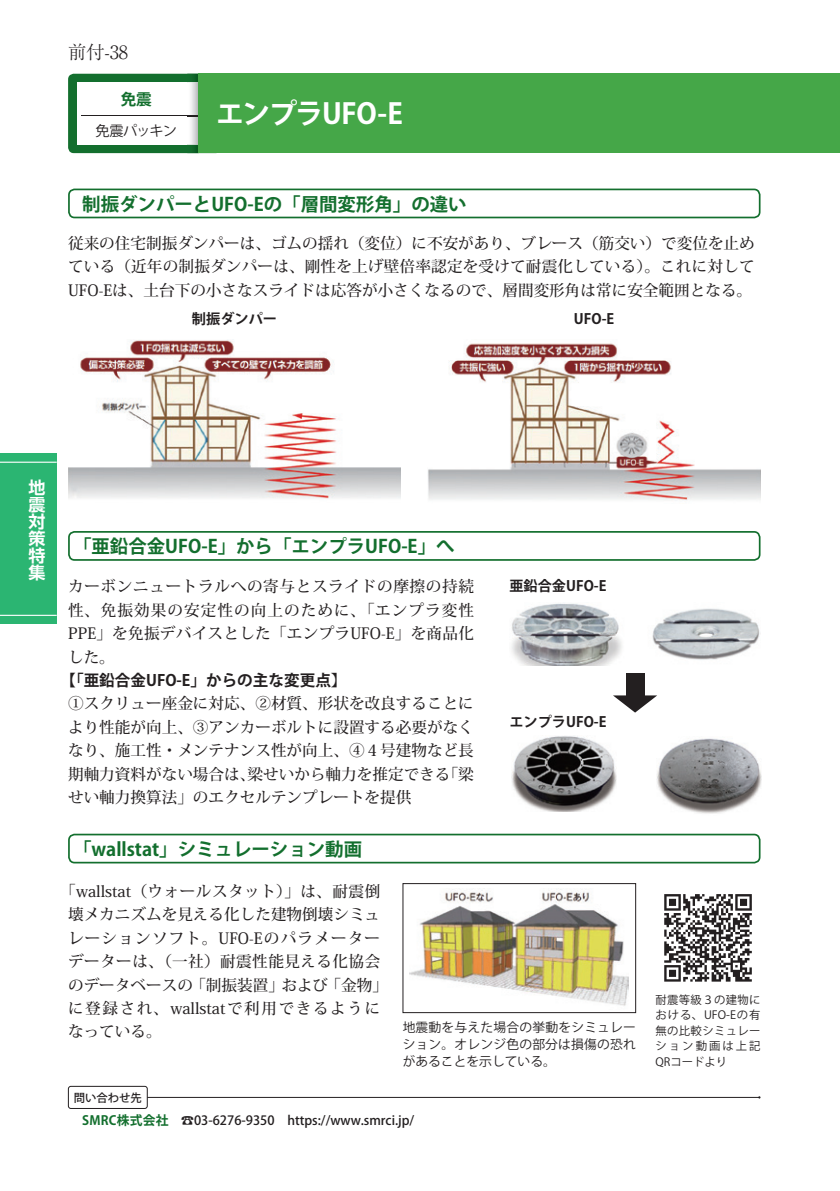
<style>
.page{position:relative;width:840px;height:1191px;background:#fff}
.page>*{position:absolute;margin:0;border:0;box-sizing:border-box;transform-origin:0 0}
.t1{font:700 28.4px "Koz Go Pro";letter-spacing:-.055em;color:#fff}
.t2{font:700 18.4px "Koz Go Pro";color:#136f2e}
.t3{font:300 18.4px "Ryumin Pro";color:#231f20}
.t4{font:700 17px/17px "Shin Go Pro De";color:#fff;text-align:justify}
.t5{font:500 15.6px/23.4px "Koz Min Pro";color:#231f20;text-align:justify}
.t6{font:700 15.6px "Koz Go Pro";color:#231f20}
.t7{font:700 15.6px "Koz Go Pro";color:#136f2e}
.t8{font:700 14.2px "Koz Go Pro";color:#231f20}
.t9{font:14.2px "Koz Go Pro";letter-spacing:-.06em;color:#231f20}
.t10{font:12.8px/17px "Koz Go Pro";letter-spacing:.015em;color:#231f20;text-align:justify}
.t11{font:500 12.8px "Koz Go Pro";color:#231f20}
.t12{font:11.4px/15.6px "Koz Go Pro";letter-spacing:.03em;color:#231f20;text-align:justify}
.t13{font:500 11.4px "Koz Go Pro";color:#231f20}
.s1{font-family:"Koz Min Pro";font-weight:500}
.s2{font-weight:700;color:#136f2e}
</style>
<div class="page">
<div style="left:0;top:454px;width:57px;height:170px;background:#2bb572"></div>
<hr style="left:0;top:461px;width:57px;height:2px;background:#fff">
<hr style="left:0;top:615px;width:57px;height:1px;background:#fff">
<div style="left:68px;top:74px;width:153px;height:79px;background:#136f2e;border-radius:6px"></div>
<div style="left:77px;top:82px;width:141px;height:63px;background:#fff"></div>
<hr style="left:81px;top:116px;width:128px;height:1px;background:#231f20">
<svg style="left:187px;top:74px;width:11px;height:79px"></svg>
<div style="left:198px;top:74px;width:641px;height:79px;background:#45a748"></div>
<div style="left:68px;top:189px;width:692px;height:29px;border:2px solid #136f2e;border-radius:6px"></div>
<div style="left:68px;top:531px;width:692px;height:30px;border:2px solid #136f2e;border-radius:6px"></div>
<div style="left:68px;top:833px;width:692px;height:30px;border:2px solid #136f2e;border-radius:6px"></div>
<img style="left:68px;top:340px;width:333px;height:159px">
<img style="left:428px;top:343px;width:332px;height:158px">
<img style="left:409px;top:888px;width:219px;height:118px">
<div style="left:402px;top:883px;width:233px;height:130px;border:1px solid #231f20"></div>
<svg style="left:664px;top:894px;width:87px;height:87px"></svg>
<img style="left:511px;top:603px;width:249px;height:62px">
<img style="left:511px;top:736px;width:105px;height:75px">
<img style="left:656px;top:738px;width:105px;height:76px">
<div style="left:625px;top:673px;width:19px;height:25px;background:#231f20"></div>
<svg style="left:613px;top:695px;width:44px;height:17px"></svg>
<hr style="left:74px;top:1097px;width:685px;height:1px;background:#231f20">
<div style="left:68px;top:1086px;width:79px;height:22px;background:#fff;border-radius:3px"></div>
<div style="left:68px;top:1086px;width:79px;height:22px;border:1px solid #231f20;border-radius:3px"></div>
<p class="t3" style="left:68px;top:38px;width:62px">前付-38</p>
<p class="t7" style="left:121px;top:89px;width:33px">免震</p>
<p class="t9" style="left:95px;top:121px;width:83px">免震パッキン</p>
<h1 class="t1" style="left:215px;top:95px;width:188px">エンプラUFO-E</h1>
<p class="t2" style="left:82px;top:192px;width:385px">制振ダンパーとUFO-Eの「層間変形角」の違い</p>
<p class="t5" style="left:68px;top:231px;width:687px">従来の住宅制振ダンパーは、ゴムの揺れ（変位）に不安があり、ブレース（筋交い）で変位を止めている（近年の制振ダンパーは、剛性を上げ壁倍率認定を受けて耐震化している）。これに対してUFO-Eは、土台下の小さなスライドは応答が小さくなるので、層間変形角は常に安全範囲となる。</p>
<p class="t8" style="left:192px;top:310px;width:87px">制振ダンパー</p>
<p class="t8" style="left:573px;top:310px;width:42px">UFO-E</p>
<p class="t4" style="left:28px;top:477px;width:18px">地震対策特集</p>
<p class="t2" style="left:73px;top:534px;width:383px">「亜鉛合金UFO-E」から「エンプラUFO-E」へ</p>
<p class="t5" style="left:68px;top:574px;width:407px">カーボンニュートラルへの寄与とスライドの摩擦の持続性、免振効果の安定性の向上のために、「エンプラ変性PPE」を免振デバイスとした「エンプラUFO-E」を商品化した。</p>
<p class="t6" style="left:60px;top:670px;width:287px">【「亜鉛合金UFO-E」からの主な変更点<span class="s1">】</span></p>
<p class="t5" style="left:68px;top:691px;width:407px">①スクリュー座金に対応、②材質、形状を改良することにより性能が向上、③アンカーボルトに設置する必要がなくなり、施工性・メンテナンス性が向上、④４号建物など長期軸力資料がない場合は、梁せいから軸力を推定できる「梁せい軸力換算法」のエクセルテンプレートを提供</p>
<p class="t2" style="left:73px;top:837px;width:290px">「wallstat」シミュレーション動画</p>
<p class="t8" style="left:509px;top:577px;width:98px">亜鉛合金UFO-E</p>
<p class="t8" style="left:509px;top:712px;width:98px">エンプラUFO-E</p>
<p class="t5" style="left:68px;top:879px;width:321px;text-align:left;text-indent:-8px">「wallstat（ウォールスタット）」は、耐震倒壊メカニズムを見える化した建物倒壊シミュレーションソフト。UFO-Eのパラメーターデーターは、（一社）耐震性能見える化協会のデータベースの「制振装置」および「金物」に登録され、wallstatで利用できるようになっている。</p>
<p class="t13" style="left:74px;top:1090px;width:70px">問い合わせ先</p>
<p class="t10" style="left:402px;top:1019px;width:235px">地震動を与えた場合の挙動をシミュレーション。オレンジ色の部分は損傷の恐れがあることを示している。</p>
<p class="t11" style="left:82px;top:1112px;width:333px"><span class="s2">SMRC株式会社　</span>☎03-6276-9350　https://www.smrci.jp/</p>
<p class="t12" style="left:655px;top:992px;width:106px">耐震等級３の建物における、UFO-Eの有無の比較シミュレーション動画は上記QRコードより</p>
</div>
